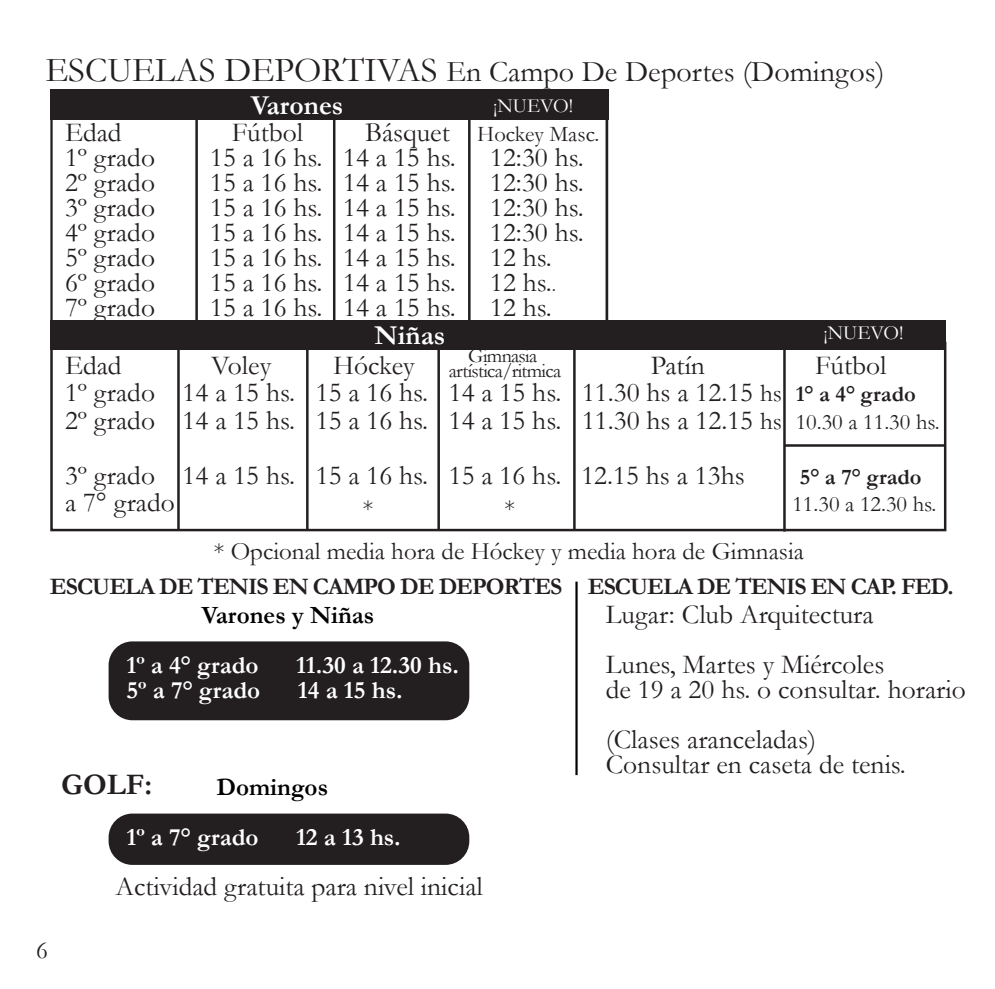
<style>
.page{position:relative;width:995px;height:989px;background:#fff}
.page>*{position:absolute;margin:0;border:0;box-sizing:border-box;transform-origin:0 0}
.t1{font:30px "Garamond";color:#231f20}
.t2{font:700 30px "Garamond";color:#231f20}
.t3{font:27.5px/50px "Garamond";color:#231f20}
.t4{font:700 27.5px "Garamond";color:#fff}
.t5{font:700 25px "Garamond";color:#fff}
.t6{font:25px "Garamond";color:#231f20}
.t7{font:700 25px "Garamond";color:#000001}
.t8{font:700 23.75px "Garamond";letter-spacing:-.04em;color:#231f20}
.t9{font:22.5px "Garamond";color:#231f20}
.t10{font:700 22.5px "Garamond";color:#231f20}
.t11{font:20px/15px "Garamond";letter-spacing:-.035em;color:#231f20;text-align:center}
.t12{font:20px "Garamond";color:#fff}
.s1{font-size:35px}
.s2{font-size:27.5px}
.s3{font-size:20px}
.s4{font-size:25px}
.s5{font-weight:700;font-size:22.5px}
.s6{font-size:22.5px}
</style>
<div class="page">
<div style="left:109px;top:641px;width:360px;height:79px;background:#231f20;border-radius:24px"></div>
<div style="left:109px;top:813px;width:360px;height:51px;background:#231f20;border-radius:24px"></div>
<div style="left:50px;top:90px;width:558px;height:30px;background:#231f20"></div>
<div style="left:50px;top:320px;width:895px;height:29px;background:#231f20"></div>
<div style="left:50px;top:341px;width:896px;height:190px;border:2px solid #231f20"></div>
<div style="left:50px;top:106px;width:558px;height:222px;border:2px solid #231f20"></div>
<hr style="left:195px;top:118px;width:3px;height:224px;background:#231f20">
<hr style="left:333px;top:118px;width:2px;height:224px;background:#231f20">
<hr style="left:605px;top:118px;width:3px;height:224px;background:#231f20">
<hr style="left:783px;top:349px;width:2px;height:182px;background:#231f20">
<hr style="left:468px;top:118px;width:2px;height:224px;background:#231f20">
<hr style="left:177px;top:349px;width:3px;height:181px;background:#231f20">
<hr style="left:306px;top:349px;width:2px;height:181px;background:#231f20">
<hr style="left:437px;top:349px;width:3px;height:181px;background:#231f20">
<hr style="left:573px;top:349px;width:2px;height:181px;background:#231f20">
<hr style="left:575px;top:581px;width:2px;height:194px;background:#000">
<hr style="left:784px;top:444px;width:160px;height:2px;background:#231f20">
<p class="t1" style="left:45px;top:51px;width:840px"><span class="s1">ESCUELAS DEPORTIVAS</span> En Campo De Deportes (Domingos)</p>
<p class="t4" style="left:251px;top:86px;width:94px">Varones</p>
<p class="t3" style="left:65px;top:107px;width:58px">Edad</p>
<p class="t3" style="left:232px;top:107px;width:73px">Fútbol</p>
<p class="t9" style="left:365px;top:119px;width:236px"><span class="s2">Básquet</span> Hockey Masc.</p>
<p class="t3" style="left:65px;top:132px;width:92px">1º grado</p>
<p class="t3" style="left:210px;top:132px;width:375px">15 a 16 hs. 14 a 15 hs. 12:30 hs.</p>
<p class="t3" style="left:65px;top:157px;width:92px">2º grado</p>
<p class="t3" style="left:210px;top:157px;width:375px">15 a 16 hs. 14 a 15 hs. 12:30 hs.</p>
<p class="t3" style="left:65px;top:182px;width:92px">3º grado</p>
<p class="t3" style="left:210px;top:182px;width:375px">15 a 16 hs. 14 a 15 hs. 12:30 hs.</p>
<p class="t3" style="left:65px;top:207px;width:92px">4º grado</p>
<p class="t3" style="left:210px;top:207px;width:375px">15 a 16 hs. 14 a 15 hs. 12:30 hs.</p>
<p class="t3" style="left:65px;top:232px;width:92px">5º grado</p>
<p class="t3" style="left:210px;top:232px;width:343px">15 a 16 hs. 14 a 15 hs. 12 hs.</p>
<p class="t3" style="left:65px;top:257px;width:92px">6º grado</p>
<p class="t3" style="left:210px;top:257px;width:347px">15 a 16 hs. 14 a 15 hs. 12 hs.<span class="s3">.</span></p>
<p class="t3" style="left:65px;top:282px;width:92px">7º grado</p>
<p class="t3" style="left:210px;top:282px;width:343px">15 a 16 hs. 14 a 15 hs. 12 hs.</p>
<p class="t4" style="left:374px;top:316px;width:72px">Niñas</p>
<p class="t3" style="left:65px;top:339px;width:58px">Edad</p>
<p class="t3" style="left:211px;top:339px;width:61px">Voley</p>
<p class="t3" style="left:333px;top:339px;width:83px">Hóckey</p>
<p class="t3" style="left:650px;top:339px;width:56px">Patín</p>
<p class="t12" style="left:493px;top:92px;width:82px">¡NUEVO!</p>
<p class="t12" style="left:823px;top:319px;width:82px">¡NUEVO!</p>
<p class="t11" style="left:448px;top:348px;width:114px">Gimnasia artística/ritmica</p>
<p class="t3" style="left:65px;top:350px;width:876px;line-height:27.5px;text-indent:750px">Fútbol<br>1º grado 14 a 15 hs. 15 a 16 hs. 14 a 15 hs. 11.30 hs a 12.15 <span class="s4">hs</span> <span class="s5">1° a 4° grado<br></span>2º grado 14 a 15 hs. 15 a 16 hs. 14 a 15 hs. 11.30 hs a 12.15 <span class="s4">hs</span> <span class="s6">10.30 a 11.30 hs.</span></p>
<p class="t3" style="left:65px;top:449px;width:681px">3º grado 14 a 15 hs. 15 a 16 hs. 15 a 16 hs. 12.15 hs a 13hs</p>
<p class="t10" style="left:799px;top:461px;width:123px">5° a 7° grado</p>
<p class="t3" style="left:65px;top:477px;width:111px">a 7° grado</p>
<p class="t9" style="left:792px;top:489px;width:145px">11.30 a 12.30 hs.</p>
<p class="t6" style="left:362px;top:491px;width:12px">*</p>
<p class="t6" style="left:504px;top:491px;width:12px">*</p>
<p class="t6" style="left:214px;top:534px;width:591px">* Opcional media hora de Hóckey y media hora de Gimnasia</p>
<p class="t8" style="left:50px;top:570px;width:905px">ESCUELA DE TENIS EN CAMPO DE DEPORTES ESCUELA DE TENIS EN CAP. FED.</p>
<p class="t7" style="left:201px;top:598px;width:174px">Varones y Niñas</p>
<p class="t5" style="left:126px;top:648px;width:133px">1º a 4° grado</p>
<p class="t5" style="left:296px;top:648px;width:164px">11.30 a 12.30 hs.</p>
<p class="t5" style="left:126px;top:673px;width:135px">5º a 7° grado</p>
<p class="t5" style="left:298px;top:673px;width:106px">14 a 15 hs.</p>
<p class="t2" style="left:61px;top:764px;width:92px">GOLF:</p>
<p class="t7" style="left:216px;top:770px;width:113px">Domingos</p>
<p class="t5" style="left:126px;top:820px;width:133px">1º a 7° grado</p>
<p class="t5" style="left:296px;top:820px;width:106px">12 a 13 hs.</p>
<p class="t3" style="left:115px;top:860px;width:369px">Actividad gratuita para nivel inicial</p>
<p class="t6" style="left:36px;top:933px;width:13px">6</p>
<p class="t3" style="left:605px;top:588px;width:280px">Lugar: Club Arquitectura<br>Lunes, Martes y Miércoles</p>
<p class="t3" style="left:605px;top:663px;width:361px">de 19 a 20 hs. o consultar. horario (Clases aranceladas)</p>
<p class="t3" style="left:605px;top:738px;width:301px">Consultar en caseta de tenis.</p>
</div>
